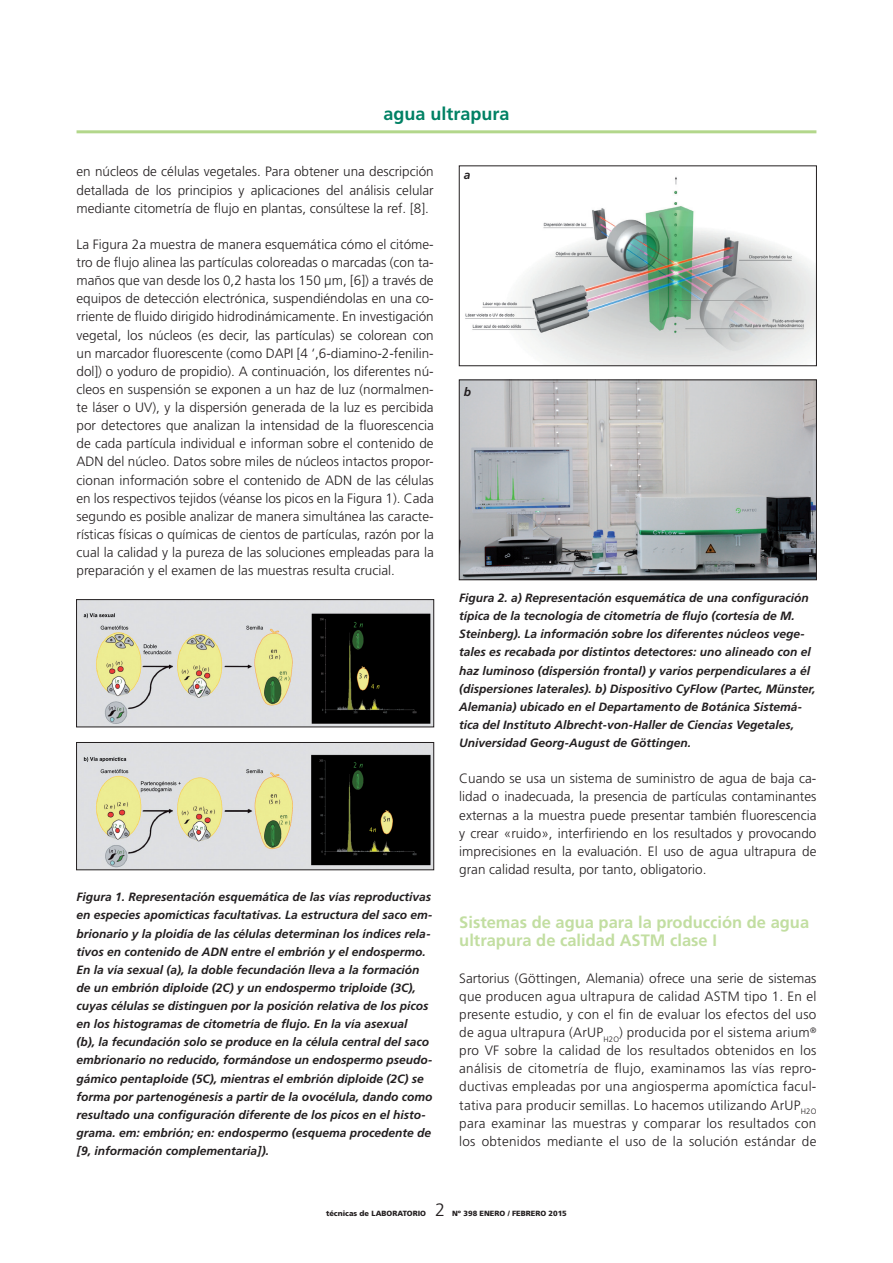
<style>
.page{position:relative;width:893px;height:1263px;background:#fff}
.page>*{position:absolute;margin:0;border:0;box-sizing:border-box;transform-origin:0 0}
.t1{font:700 18px "Frutiger";color:#008164}
.t2{font:300 18px "Frutiger";color:#231f20}
.Titolet{font:700 16.5px/18.1px "Frutiger";color:#c2dea1}
.Texto_base_TL{font:300 13.5px/18.1px "Frutiger";color:#231f20;text-align:justify}
.Peu_de_foto{font:italic 700 12px/18.1px "Frutiger";color:#231f20}
.t3{font:900 7.5px "Frutiger";color:#231f20}
</style>
<div class="page">
<hr style="left:77px;top:130px;width:739px;height:3px;background:#b3d78b">
<img style="left:78px;top:601px;width:354px;height:124px">
<div style="left:76px;top:599px;width:358px;height:128px;border:1px solid #231f20"></div>
<img style="left:78px;top:744px;width:354px;height:124px">
<div style="left:76px;top:742px;width:358px;height:128px;border:1px solid #231f20"></div>
<img style="left:465px;top:177px;width:350px;height:187px">
<div style="left:459px;top:166px;width:358px;height:200px;border:1px solid #231f20"></div>
<img style="left:461px;top:382px;width:354px;height:196px">
<div style="left:459px;top:380px;width:358px;height:200px;border:1px solid #231f20"></div>
<p class="t1" style="left:383px;top:103px;width:128px">agua ultrapura</p>
<p class="Texto_base_TL" style="left:77px;top:163px;width:359px">en núcleos de células vegetales. Para obtener una descripción detallada de los principios y aplicaciones del análisis celular mediante citometría de flujo en plantas, consúltese la ref. [8].</p>
<p class="Texto_base_TL" style="left:77px;top:235px;width:359px">La Figura 2a muestra de manera esquemática cómo el citóme&shy;tro de flujo alinea las partículas coloreadas o marcadas (con ta&shy;maños que van desde los 0,2 hasta los 150 µm, [6]) a través de equipos de detección electrónica, suspendiéndolas en una co&shy;rriente de fluido dirigido hidrodinámicamente. En investigación vegetal, los núcleos (es decir, las partículas) se colorean con un marcador fluorescente (como DAPI [4 ‘,6-diamino-2-fenilin&shy;dol]) o yoduro de propidio). A continuación, los diferentes nú&shy;cleos en suspensión se exponen a un haz de luz (normalmen&shy;te láser o UV), y la dispersión generada de la luz es percibida por detectores que analizan la intensidad de la fluorescencia de cada partícula individual e informan sobre el contenido de ADN del núcleo. Datos sobre miles de núcleos intactos propor&shy;cionan información sobre el contenido de ADN de las células en los respectivos tejidos (véanse los picos en la Figura 1). Cada segundo es posible analizar de manera simultánea las caracte&shy;rísticas físicas o químicas de cientos de partículas, razón por la cual la calidad y la pureza de las soluciones empleadas para la preparación y el examen de las muestras resulta crucial.</p>
<p class="Peu_de_foto" style="left:77px;top:888px;width:358px">Figura 1. Representación esquemática de las vías reproductivas en especies apomícticas facultativas. La estructura del saco em&shy;brionario y la ploidía de las células determinan los índices rela&shy;tivos en contenido de ADN entre el embrión y el endospermo.<br>En la vía sexual (a), la doble fecundación lleva a la formación de un embrión diploide (2C) y un endospermo triploide (3C), cuyas células se distinguen por la posición relativa de los picos en los histogramas de citometría de flujo. En la vía asexual<br>(b), la fecundación solo se produce en la célula central del saco embrionario no reducido, formándose un endospermo pseudo&shy;gámico pentaploide (5C), mientras el embrión diploide (2C) se forma por partenogénesis a partir de la ovocélula, dando como resultado una configuración diferente de los picos en el histo&shy;grama. em: embrión; en: endospermo (esquema procedente de [9, información complementaria]).</p>
<p class="Peu_de_foto" style="left:464px;top:166px;width:8px">a</p>
<p class="Peu_de_foto" style="left:464px;top:383px;width:9px">b</p>
<p class="Peu_de_foto" style="left:459px;top:589px;width:358px">Figura 2. a) Representación esquemática de una configuración típica de la tecnología de citometría de flujo (cortesía de M.<br>Steinberg). La información sobre los diferentes núcleos vege&shy;tales es recabada por distintos detectores: uno alineado con el haz luminoso (dispersión frontal) y varios perpendiculares a él (dispersiones laterales). b) Dispositivo CyFlow (Partec, Münster, Alemania) ubicado en el Departamento de Botánica Sistemá&shy;tica del Instituto Albrecht-von-Haller de Ciencias Vegetales, Universidad Georg-August de Göttingen.</p>
<p class="Texto_base_TL" style="left:459px;top:769px;width:359px">Cuando se usa un sistema de suministro de agua de baja ca&shy;lidad o inadecuada, la presencia de partículas contaminantes externas a la muestra puede presentar también fluorescencia y crear «ruido», interfiriendo en los resultados y provocando imprecisiones en la evaluación. El uso de agua ultrapura de gran calidad resulta, por tanto, obligatorio.</p>
<p class="Titolet" style="left:459px;top:913px;width:351px">Sistemas de agua para la producción de agua ultrapura de calidad ASTM clase I</p>
<p class="Texto_base_TL" style="left:459px;top:969px;width:359px">Sartorius (Göttingen, Alemania) ofrece una serie de sistemas que producen agua ultrapura de calidad ASTM tipo 1. En el presente estudio, y con el fin de evaluar los efectos del uso de agua ultrapura (ArUP<sub>H2O</sub>) producida por el sistema arium<sup>® </sup>pro VF sobre la calidad de los resultados obtenidos en los análisis de citometría de flujo, examinamos las vías repro&shy;ductivas empleadas por una angiosperma apomíctica facul&shy;tativa para producir semillas. Lo hacemos utilizando ArUP<sub>H2O </sub>para examinar las muestras y comparar los resultados con los obtenidos mediante el uso de la solución estándar de</p>
<p class="t3" style="left:326px;top:1209px;width:101px">técnicas de LABORATORIO</p>
<p class="t2" style="left:435px;top:1200px;width:12px">2</p>
<p class="t3" style="left:452px;top:1209px;width:116px">Nº 398 ENERO / FEBRERO 2015</p>
</div>
